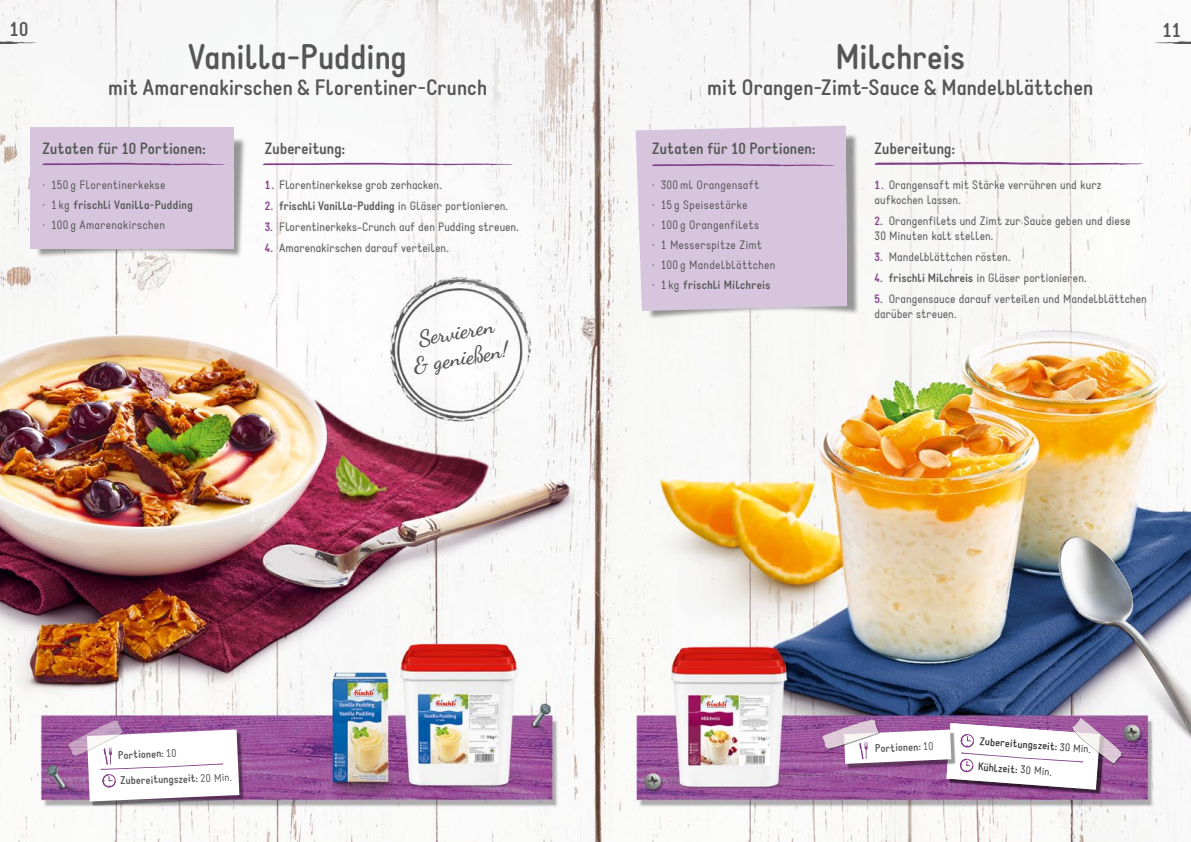
<style>
.page{position:relative;width:1191px;height:842px;background:#fff}
.page>*{position:absolute;margin:0;border:0;box-sizing:border-box;transform-origin:0 0}
.t1{font:700 35px "Static";letter-spacing:-.015em;color:#565656}
.t2{font:700 22px "Static";letter-spacing:-.005em;color:#565656}
.t3{font:700 22px/26px "Dancing Script";color:#565656;text-align:center}
.t4{font:700 20px "Static";color:#565656}
.t5{font:700 16px "Static";color:#565656}
.t6{font:12px/20px "Static";letter-spacing:.005em;color:#565656}
.t7{font:700 12px "Static";color:#565656}
.t8{font:700 11px "Static";color:#565656}
.t9{font:700 11px "Static";color:#3b3b3a}
.s1{font-weight:700}
.s2{font-weight:700;color:#823f88}
.s3{color:#823f88}
.s4{font-weight:400}
</style>
<div class="page">
<img style="left:0;top:0;width:1191px;height:842px">
<svg style="left:1154px;top:41px;width:37px;height:4px"></svg>
<svg style="left:0;top:41px;width:37px;height:4px"></svg>
<div style="left:949px;top:725px;width:155px;height:69px;background:#000;opacity:.4"></div>
<div style="left:36px;top:136px;width:210px;height:122px;background:#000;opacity:.4"></div>
<div style="left:30px;top:127px;width:204px;height:122px;background:#d6c5dd"></div>
<svg style="left:42px;top:162px;width:183px;height:4px"></svg>
<svg style="left:262px;top:140px;width:257px;height:128px"></svg>
<div style="left:641px;top:134px;width:218px;height:186px;background:#000;opacity:.4"></div>
<div style="left:873px;top:176px;width:275px;height:145px;background:#f7f7f5"></div>
<div style="left:635px;top:126px;width:212px;height:185px;background:#d6c5dd"></div>
<div style="left:90px;top:732px;width:154px;height:74px;background:#000;opacity:.4"></div>
<svg style="left:68px;top:720px;width:171px;height:81px"></svg>
<svg style="left:822px;top:718px;width:300px;height:72px"></svg>
<svg style="left:873px;top:140px;width:270px;height:25px"></svg>
<svg style="left:414px;top:326px;width:94px;height:49px"></svg>
<h3 class="t4" style="left:10px;top:17px;width:20px">10</h3>
<h3 class="t4" style="left:1162px;top:18px;width:20px">11</h3>
<h1 class="t1" style="left:188px;top:35px;width:220px">Vanilla-Pudding</h1>
<h2 class="t2" style="left:108px;top:74px;width:380px">mit Amarenakirschen &amp; Florentiner-Crunch</h2>
<h1 class="t1" style="left:835px;top:35px;width:131px">Milchreis</h1>
<h2 class="t2" style="left:707px;top:74px;width:387px">mit Orangen-Zimt-Sauce &amp; Mandelblättchen</h2>
<h3 class="t5" style="left:43px;top:139px;width:165px">Zutaten für 10 Portionen:</h3>
<p class="t6" style="left:43px;top:175px;width:152px">· 150 g Florentinerkekse<br>· 1 kg <span class="s1">frischli Vanilla-Pudding </span>· 100 g Amarenakirschen</p>
<h3 class="t5" style="left:265px;top:139px;width:82px">Zubereitung:</h3>
<p class="t6" style="left:265px;top:175px;width:178px"><span class="s2">1.</span> Florentinerkekse grob zerhacken.</p>
<p class="t7" style="left:265px;top:198px;width:245px"><span class="s3">2.</span> frischli Vanilla-Pudding <span class="s4">in Gläser portionieren.</span></p>
<p class="t6" style="left:265px;top:217px;width:255px"><span class="s2">3.</span> Florentinerkeks-Crunch auf den Pudding streuen.</p>
<p class="t6" style="left:265px;top:238px;width:185px"><span class="s2">4.</span> Amarenakirschen darauf verteilen.</p>
<h3 class="t5" style="left:652px;top:139px;width:165px">Zutaten für 10 Portionen:</h3>
<p class="t6" style="left:652px;top:175px;width:125px">· 300ml Orangensaft<br>· 15 g Speisestärke<br>· 100 g Orangenfilets<br>· 1 Messerspitze Zimt<br>· 100 g Mandelblättchen · 1 kg <span class="s1">frischli Milchreis</span></p>
<h3 class="t5" style="left:874px;top:139px;width:82px">Zubereitung:</h3>
<p class="t6" style="left:874px;top:177px;width:228px;line-height:15px"><span class="s2">1.</span> Orangensaft mit Stärke verrühren und kurz aufkochen lassen.</p>
<p class="t6" style="left:874px;top:213px;width:257px;line-height:15px"><span class="s2">2.</span> Orangenfilets und Zimt zur Sauce geben und diese<br>30 Minuten kalt stellen.</p>
<p class="t6" style="left:874px;top:247px;width:137px"><span class="s2">3.</span> Mandelblättchen rösten.</p>
<p class="t6" style="left:874px;top:268px;width:213px"><span class="s2">4.</span> <span class="s1">frischli Milchreis</span> in Gläser portionieren.</p>
<p class="t6" style="left:874px;top:291px;width:273px;line-height:15px"><span class="s2">5.</span> Orangensauce darauf verteilen und Mandelblättchen darüber streuen.</p>
<h2 class="t3" style="left:406px;top:327px;width:98px;rotate:-10deg">Servieren &amp; genießen!</h2>
<p class="t8" style="left:118px;top:748px;width:60px;rotate:-2deg">Portionen: <span class="s4">10</span></p>
<p class="t8" style="left:120px;top:774px;width:113px;rotate:-2deg">Zubereitungszeit: <span class="s4">20 Min.</span></p>
<p class="t8" style="left:874px;top:742px;width:60px;rotate:-2deg">Portionen: <span class="s4">10</span></p>
<p class="t9" style="left:980px;top:734px;width:113px;rotate:4deg">Zubereitungszeit: <span class="s4">30 Min.</span></p>
<p class="t9" style="left:978px;top:760px;width:76px;rotate:4deg">Kühlzeit: <span class="s4">30 Min.</span></p>
<p class="t8" style="left:980px;top:734px;width:60px;rotate:4deg">Portionen: <span class="s4">10</span></p>
<p class="t8" style="left:978px;top:760px;width:113px;rotate:4deg">Zuber ungszeit: <span class="s4">45 Min.</span></p>
</div>
